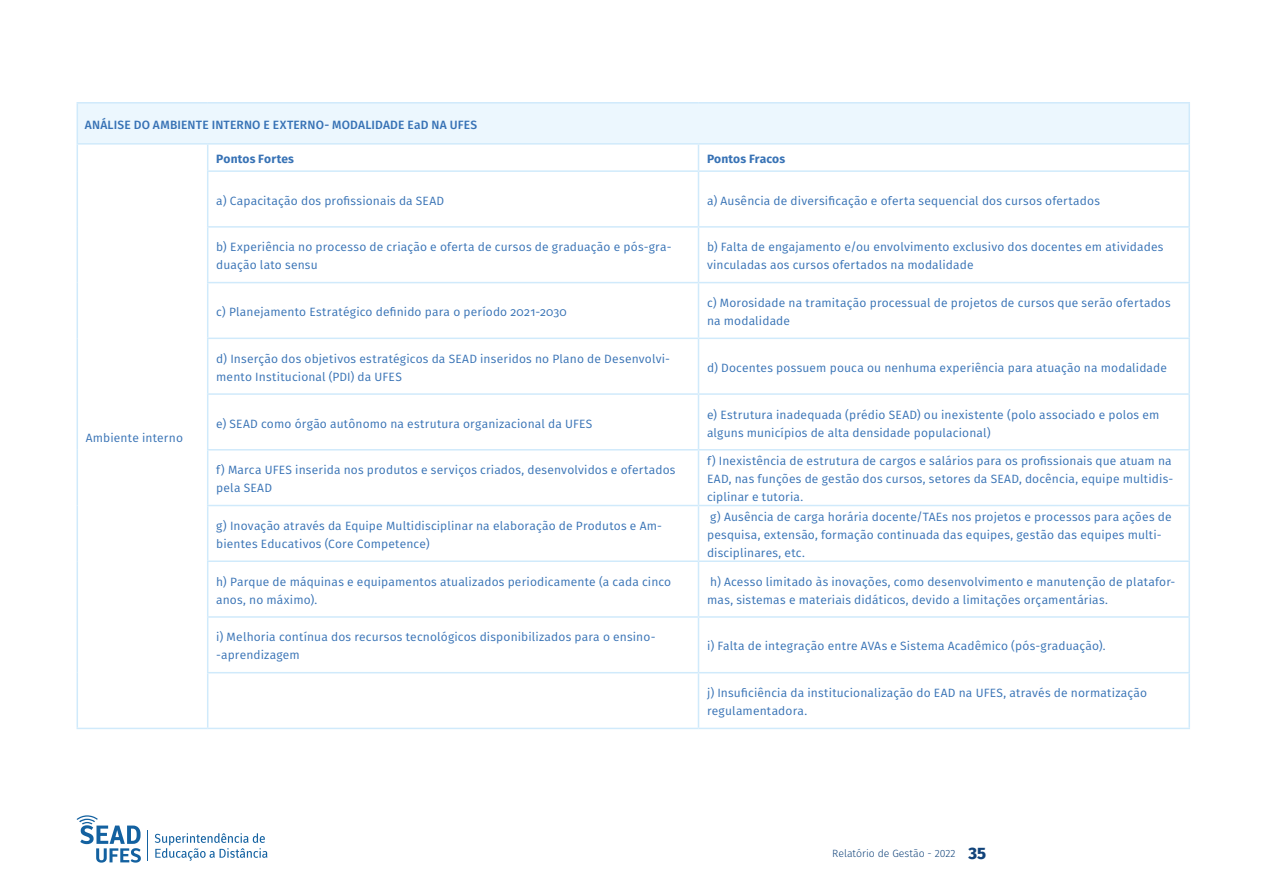
<style>
.page{position:relative;width:1263px;height:893px;background:#fff}
.page>*{position:absolute;margin:0;border:0;box-sizing:border-box;transform-origin:0 0}
.t1{font:12px/18px "Fira Sans";letter-spacing:.015em;color:#3772b5}
.t2{font:500 12px "Fira Sans";letter-spacing:.015em;color:#3772b5}
.t3{font:700 12px "Fira Sans";letter-spacing:.005em;color:#3772b5}
.t4{font:300 10.5px "Fira Sans";color:#11437a}
.s1{font-weight:800;font-size:16.5px}
</style>
<div class="page">
<hr style="left:147px;top:830px;width:1px;height:31px;background:#1361a0">
<svg style="left:77px;top:815px;width:64px;height:48px"></svg>
<svg style="left:155px;top:833px;width:112px;height:28px"></svg>
<div style="left:77px;top:103px;width:1112px;height:41px;background:#ecf7fe"></div>
<hr style="left:698px;top:172px;width:1px;height:54px;background:#d0eafb">
<hr style="left:207px;top:226px;width:491px;height:2px;background:#d0eafb">
<hr style="left:698px;top:226px;width:492px;height:2px;background:#d0eafb">
<hr style="left:698px;top:228px;width:1px;height:54px;background:#d0eafb">
<hr style="left:207px;top:282px;width:491px;height:1px;background:#d0eafb">
<hr style="left:698px;top:282px;width:492px;height:1px;background:#d0eafb">
<hr style="left:698px;top:283px;width:1px;height:55px;background:#d0eafb">
<hr style="left:207px;top:338px;width:491px;height:1px;background:#d0eafb">
<hr style="left:698px;top:338px;width:492px;height:1px;background:#d0eafb">
<hr style="left:698px;top:339px;width:1px;height:54px;background:#d0eafb">
<hr style="left:207px;top:393px;width:491px;height:2px;background:#d0eafb">
<hr style="left:698px;top:393px;width:492px;height:2px;background:#d0eafb">
<hr style="left:698px;top:395px;width:1px;height:54px;background:#d0eafb">
<hr style="left:207px;top:449px;width:491px;height:2px;background:#d0eafb">
<hr style="left:698px;top:449px;width:492px;height:2px;background:#d0eafb">
<hr style="left:698px;top:451px;width:1px;height:54px;background:#d0eafb">
<hr style="left:207px;top:505px;width:491px;height:1px;background:#d0eafb">
<hr style="left:698px;top:505px;width:492px;height:1px;background:#d0eafb">
<hr style="left:698px;top:506px;width:1px;height:54px;background:#d0eafb">
<hr style="left:207px;top:560px;width:491px;height:2px;background:#d0eafb">
<hr style="left:698px;top:560px;width:492px;height:2px;background:#d0eafb">
<hr style="left:698px;top:562px;width:1px;height:54px;background:#d0eafb">
<hr style="left:207px;top:616px;width:491px;height:2px;background:#d0eafb">
<hr style="left:698px;top:616px;width:492px;height:2px;background:#d0eafb">
<hr style="left:698px;top:618px;width:1px;height:54px;background:#d0eafb">
<hr style="left:1188px;top:172px;width:2px;height:54px;background:#d0eafb">
<hr style="left:1188px;top:228px;width:2px;height:54px;background:#d0eafb">
<hr style="left:1188px;top:283px;width:2px;height:55px;background:#d0eafb">
<hr style="left:1188px;top:339px;width:2px;height:54px;background:#d0eafb">
<hr style="left:1188px;top:395px;width:2px;height:54px;background:#d0eafb">
<hr style="left:1188px;top:451px;width:2px;height:54px;background:#d0eafb">
<hr style="left:1188px;top:506px;width:2px;height:54px;background:#d0eafb">
<hr style="left:1188px;top:562px;width:2px;height:54px;background:#d0eafb">
<hr style="left:1188px;top:618px;width:2px;height:54px;background:#d0eafb">
<hr style="left:208px;top:728px;width:490px;height:1px;background:#d0eafb">
<hr style="left:698px;top:728px;width:492px;height:1px;background:#d0eafb">
<hr style="left:77px;top:102px;width:131px;height:2px;background:#d0eafb">
<hr style="left:77px;top:104px;width:1px;height:39px;background:#d0eafb">
<hr style="left:208px;top:102px;width:490px;height:2px;background:#d0eafb">
<hr style="left:698px;top:102px;width:492px;height:2px;background:#d0eafb">
<hr style="left:1188px;top:104px;width:2px;height:39px;background:#d0eafb">
<hr style="left:77px;top:143px;width:131px;height:2px;background:#d0eafb">
<hr style="left:208px;top:143px;width:490px;height:2px;background:#d0eafb">
<hr style="left:698px;top:143px;width:492px;height:2px;background:#d0eafb">
<hr style="left:698px;top:672px;width:492px;height:1px;background:#d0eafb">
<hr style="left:1188px;top:673px;width:2px;height:55px;background:#d0eafb">
<hr style="left:207px;top:672px;width:491px;height:1px;background:#d0eafb">
<hr style="left:698px;top:673px;width:1px;height:55px;background:#d0eafb">
<svg style="left:77px;top:145px;width:1px;height:26px"></svg>
<hr style="left:77px;top:171px;width:1px;height:56px;background:#d0eafb">
<hr style="left:207px;top:172px;width:1px;height:54px;background:#d0eafb">
<hr style="left:77px;top:227px;width:1px;height:56px;background:#d0eafb">
<hr style="left:207px;top:228px;width:1px;height:54px;background:#d0eafb">
<hr style="left:77px;top:283px;width:1px;height:55px;background:#d0eafb">
<hr style="left:207px;top:283px;width:1px;height:55px;background:#d0eafb">
<hr style="left:77px;top:338px;width:1px;height:56px;background:#d0eafb">
<hr style="left:207px;top:339px;width:1px;height:54px;background:#d0eafb">
<hr style="left:77px;top:394px;width:1px;height:56px;background:#d0eafb">
<hr style="left:207px;top:395px;width:1px;height:54px;background:#d0eafb">
<hr style="left:77px;top:450px;width:1px;height:55px;background:#d0eafb">
<hr style="left:207px;top:451px;width:1px;height:54px;background:#d0eafb">
<hr style="left:77px;top:505px;width:1px;height:56px;background:#d0eafb">
<hr style="left:207px;top:506px;width:1px;height:54px;background:#d0eafb">
<hr style="left:77px;top:561px;width:1px;height:56px;background:#d0eafb">
<hr style="left:207px;top:562px;width:1px;height:54px;background:#d0eafb">
<hr style="left:77px;top:617px;width:1px;height:56px;background:#d0eafb">
<hr style="left:207px;top:618px;width:1px;height:54px;background:#d0eafb">
<hr style="left:77px;top:673px;width:1px;height:55px;background:#d0eafb">
<hr style="left:207px;top:673px;width:1px;height:55px;background:#d0eafb">
<hr style="left:77px;top:728px;width:131px;height:1px;background:#d0eafb">
<svg style="left:207px;top:145px;width:1px;height:25px"></svg>
<hr style="left:207px;top:170px;width:491px;height:2px;background:#d0eafb">
<svg style="left:698px;top:145px;width:1px;height:25px"></svg>
<hr style="left:1188px;top:145px;width:2px;height:25px;background:#d0eafb">
<hr style="left:698px;top:170px;width:492px;height:2px;background:#d0eafb">
<p class="t2" style="left:85px;top:115px;width:394px">ANÁLISE DO AMBIENTE INTERNO E EXTERNO- MODALIDADE EaD NA UFES</p>
<p class="t1" style="left:86px;top:428px;width:99px">Ambiente interno</p>
<p class="t3" style="left:216px;top:149px;width:79px">Pontos Fortes</p>
<p class="t3" style="left:707px;top:149px;width:80px">Pontos Fracos</p>
<p class="t1" style="left:216px;top:191px;width:230px">a) Capacitação dos profissionais da SEAD</p>
<p class="t1" style="left:707px;top:191px;width:394px">a) Ausência de diversificação e oferta sequencial dos cursos ofertados</p>
<p class="t1" style="left:216px;top:238px;width:457px">b) Experiência no processo de criação e oferta de cursos de graduação e pós-gra&shy;duação lato sensu</p>
<p class="t1" style="left:707px;top:238px;width:458px">b) Falta de engajamento e/ou envolvimento exclusivo dos docentes em atividades vinculadas aos cursos ofertados na modalidade</p>
<p class="t1" style="left:216px;top:303px;width:352px">c) Planejamento Estratégico definido para o período 2021-2030</p>
<p class="t1" style="left:707px;top:294px;width:465px">c) Morosidade na tramitação processual de projetos de cursos que serão ofertados na modalidade</p>
<p class="t1" style="left:216px;top:349px;width:455px">d) Inserção dos objetivos estratégicos da SEAD inseridos no Plano de Desenvolvi&shy;mento Institucional (PDI) da UFES</p>
<p class="t1" style="left:707px;top:358px;width:462px">d) Docentes possuem pouca ou nenhuma experiência para atuação na modalidade</p>
<p class="t1" style="left:216px;top:414px;width:378px">e) SEAD como órgão autônomo na estrutura organizacional da UFES</p>
<p class="t1" style="left:707px;top:405px;width:454px">e) Estrutura inadequada (prédio SEAD) ou inexistente (polo associado e polos em alguns municípios de alta densidade populacional)</p>
<p class="t1" style="left:216px;top:461px;width:461px">f) Marca UFES inserida nos produtos e serviços criados, desenvolvidos e ofertados pela SEAD</p>
<p class="t1" style="left:707px;top:452px;width:468px">f) Inexistência de estrutura de cargos e salários para os profissionais que atuam na<br>EAD, nas funções de gestão dos cursos, setores da SEAD, docência, equipe multidis&shy;ciplinar e tutoria.</p>
<p class="t1" style="left:216px;top:517px;width:447px">g) Inovação através da Equipe Multidisciplinar na elaboração de Produtos e Am&shy;bientes Educativos (Core Competence)</p>
<p class="t1" style="left:707px;top:508px;width:466px">g) Ausência de carga horária docente/TAEs nos projetos e processos para ações de pesquisa, extensão, formação continuada das equipes, gestão das equipes multi&shy;disciplinares, etc.</p>
<p class="t1" style="left:216px;top:572px;width:456px">h) Parque de máquinas e equipamentos atualizados periodicamente (a cada cinco anos, no máximo).</p>
<p class="t1" style="left:707px;top:572px;width:470px">h) Acesso limitado às inovações, como desenvolvimento e manutenção de platafor&shy;mas, sistemas e materiais didáticos, devido a limitações orçamentárias.</p>
<p class="t1" style="left:216px;top:628px;width:441px">i) Melhoria contínua dos recursos tecnológicos disponibilizados para o ensino--aprendizagem</p>
<p class="t1" style="left:707px;top:637px;width:400px">i) Falta de integração entre AVAs e Sistema Acadêmico (pós-graduação).</p>
<p class="t1" style="left:707px;top:684px;width:442px">j) Insuficiência da institucionalização do EAD na UFES, através de normatização regulamentadora.</p>
<p class="t4" style="left:832px;top:845px;width:155px">Relatório de Gestão - 2022 <span class="s1">35</span></p>
</div>
